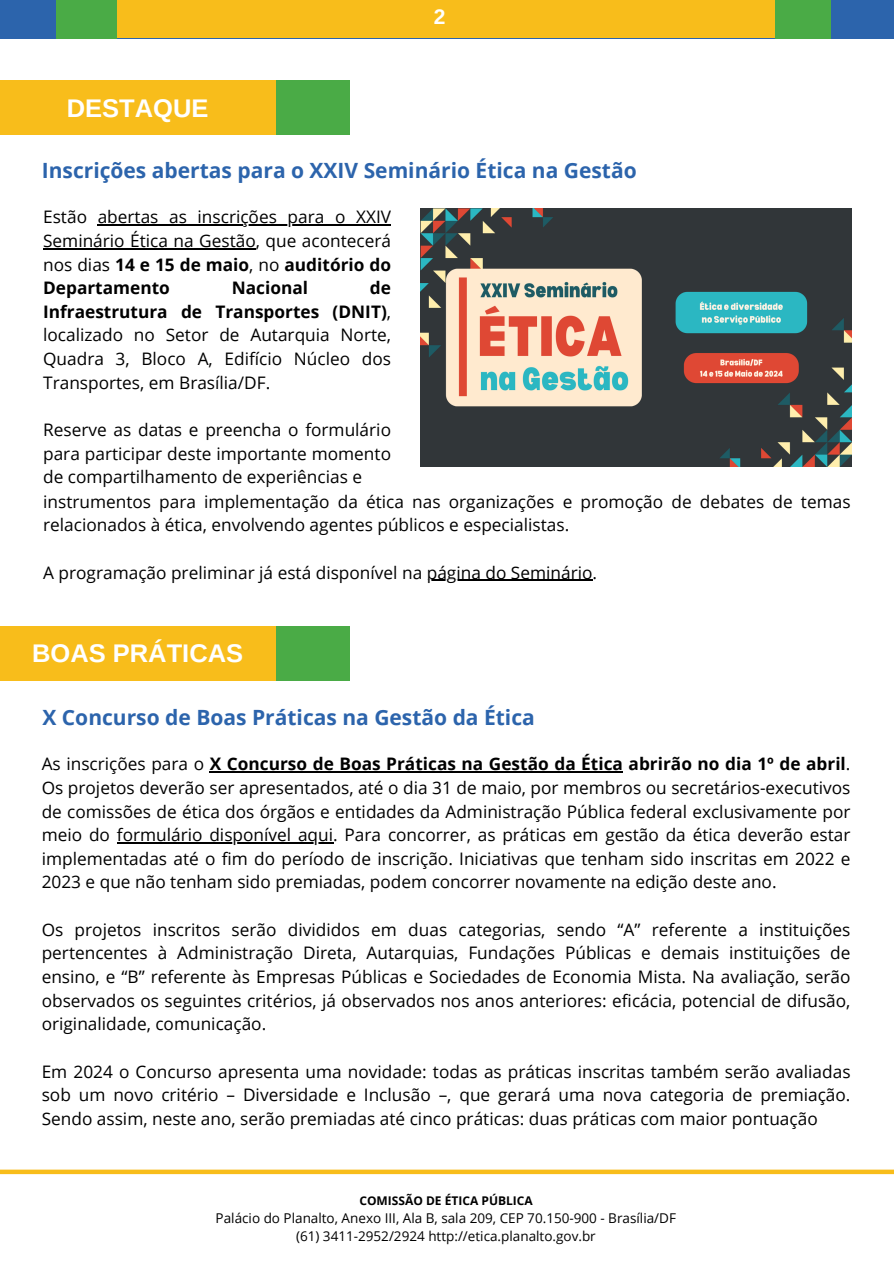
<style>
.page{position:relative;width:894px;height:1264px;background:#fff}
.page>*{position:absolute;margin:0;border:0;box-sizing:border-box;transform-origin:0 0}
.t1{font:700 25.5px "Arimo";color:#fff}
.t2{font:700 21px "Open Sans";color:#2c64ac}
.t3{font:700 21px "Arimo";color:#fff}
.t4{font:17.25px/23.7px "Open Sans";color:#000;text-align:justify}
.t5{font:700 17.25px "Open Sans";color:#000}
.t6{font:13.5px "Open Sans";color:#000}
.t7{font:700 12px "Open Sans";color:#000}
.s1{font-weight:700}
</style>
<div class="page">
<div style="left:0;top:0;width:893px;height:38px;background:#2c64ac"></div>
<div style="left:104px;top:0;width:670px;height:38px;background:#f8bd1b"></div>
<div style="left:56px;top:0;width:61px;height:38px;background:#4aab46"></div>
<div style="left:774px;top:0;width:56px;height:38px;background:#4aab46"></div>
<div style="left:92px;top:81px;width:257px;height:54px;background:#4aab46"></div>
<div style="left:0;top:81px;width:275px;height:54px;background:#f8bd1b"></div>
<div style="left:0;top:1169px;width:893px;height:5px;background:#f8bd1b"></div>
<div style="left:92px;top:626px;width:257px;height:54px;background:#4aab46"></div>
<div style="left:0;top:626px;width:275px;height:54px;background:#f8bd1b"></div>
<img style="left:420px;top:208px;width:431px;height:259px">
<hr style="left:98px;top:224px;width:293px;height:1px;background:#000">
<hr style="left:43px;top:248px;width:213px;height:1px;background:#000">
<hr style="left:210px;top:771px;width:413px;height:1px;background:#000">
<hr style="left:117px;top:842px;width:216px;height:1px;background:#000">
<hr style="left:426px;top:579px;width:166px;height:2px;background:#000">
<h3 class="t1" style="left:67px;top:93px;width:143px">DESTAQUE</h3>
<p class="t3" style="left:433px;top:5px;width:13px">2</p>
<h3 class="t2" style="left:42px;top:156px;width:596px">Inscrições abertas para o XXIV Seminário Ética na Gestão</h3>
<h1 class="t4" style="left:43px;top:205px;width:45px">Estão</h1>
<h2 class="t4" style="left:43px;top:205px;width:349px;text-indent:55px">abertas as inscrições para o XXIV Seminário Ética na Gestão, que acontecerá nos dias <span class="s1">14 e 15 de maio</span>, no <span class="s1">auditório do Departamento</span></h2>
<h2 class="t4" style="left:43px;top:275px;width:349px;text-indent:327px"><span class="s1">de Infraestrutura de Transportes (DNIT)</span>, localizado no Setor de Autarquia Norte, Quadra 3, Bloco A, Edifício Núcleo dos Transportes, em Brasília/DF.</h2>
<h2 class="t4" style="left:43px;top:417px;width:349px">Reserve as datas e preencha o formulário</h2>
<h3 class="t4" style="left:43px;top:441px;width:349px">para participar deste importante momento de compartilhamento de experiências e</h3>
<h2 class="t5" style="left:232px;top:276px;width:78px">Nacional</h2>
<p class="t4" style="left:43px;top:489px;width:808px">instrumentos para implementação da ética nas organizações e promoção de debates de temas relacionados à ética, envolvendo agentes públicos e especialistas.</p>
<p class="t4" style="left:43px;top:560px;width:555px">A programação preliminar já está disponível na página do Seminário.</p>
<p class="t1" style="left:32px;top:639px;width:212px">BOAS PRÁTICAS</p>
<h3 class="t2" style="left:42px;top:702px;width:493px">X Concurso de Boas Práticas na Gestão da Ética</h3>
<h3 class="t4" style="left:42px;top:751px;width:810px">As inscrições para o <span class="s1">X Concurso de Boas Práticas na Gestão da Ética abrirão no dia 1º de abril</span>.<br>Os projetos deverão ser apresentados, até o dia 31 de maio, por membros ou secretários-executivos de comissões de ética dos órgãos e entidades da Administração Pública federal exclusivamente por meio do formulário disponível aqui. Para concorrer, as práticas em gestão da ética deverão estar</h3>
<p class="t4" style="left:42px;top:846px;width:810px">implementadas até o fim do período de inscrição. Iniciativas que tenham sido inscritas em 2022 e<br>2023 e que não tenham sido premiadas, podem concorrer novamente na edição deste ano.</p>
<p class="t4" style="left:42px;top:917px;width:810px">Os projetos inscritos serão divididos em duas categorias, sendo “A” referente a instituições pertencentes à Administração Direta, Autarquias, Fundações Públicas e demais instituições de ensino, e “B” referente às Empresas Públicas e Sociedades de Economia Mista. Na avaliação, serão observados os seguintes critérios, já observados nos anos anteriores: eficácia, potencial de difusão, originalidade, comunicação.</p>
<p class="t4" style="left:42px;top:1058px;width:810px">Em 2024 o Concurso apresenta uma novidade: todas as práticas inscritas também serão avaliadas</p>
<p class="t4" style="left:42px;top:1082px;width:810px">sob um novo critério – Diversidade e Inclusão –, que gerará uma nova categoria de premiação.<br>Sendo assim, neste ano, serão premiadas até cinco práticas: duas práticas com maior pontuação</p>
<h1 class="t7" style="left:359px;top:1191px;width:175px">COMISSÃO DE ÉTICA PÚBLICA</h1>
<h2 class="t6" style="left:215px;top:1208px;width:461px">Palácio do Planalto, Anexo III, Ala B, sala 209, CEP 70.150-900 - Brasília/DF</h2>
<h3 class="t6" style="left:296px;top:1226px;width:301px">(61) 3411-2952/2924 http://etica.planalto.gov.br</h3>
</div>
